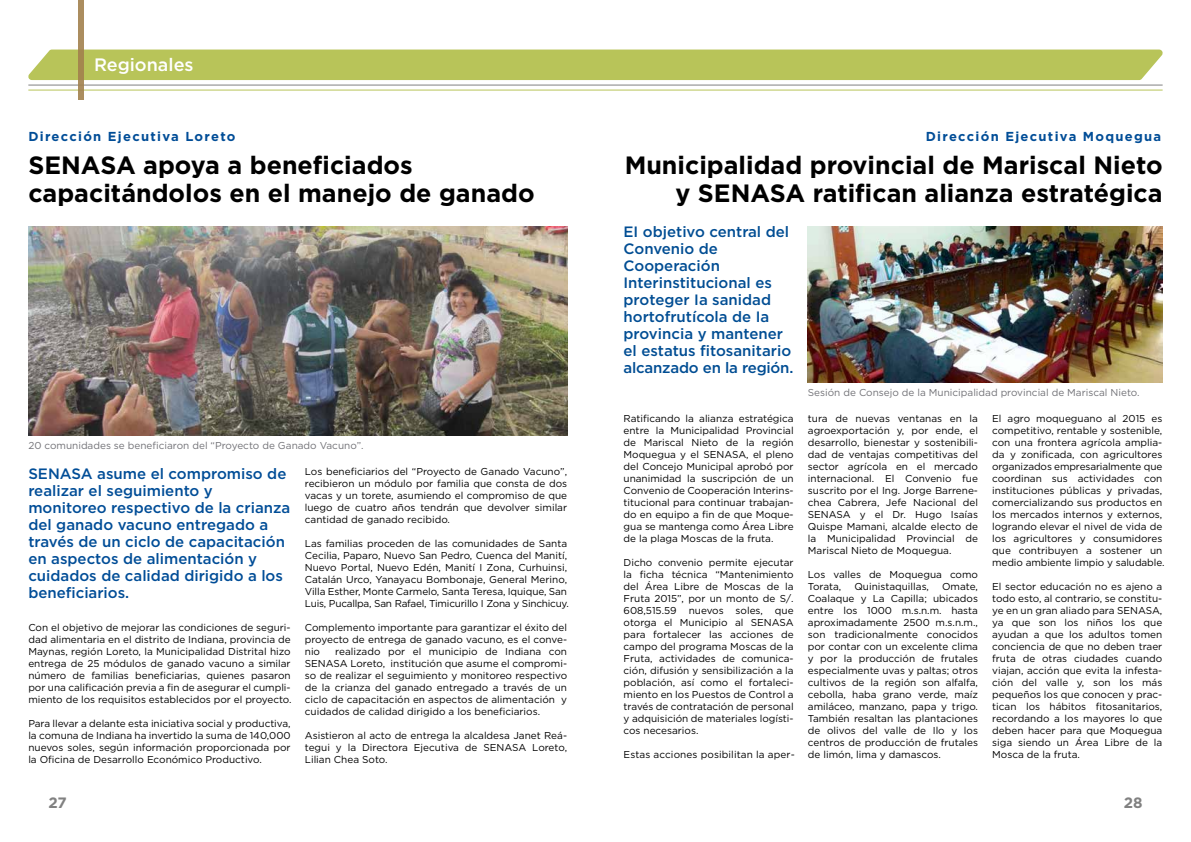
<style>
.page{position:relative;width:1191px;height:842px;background:#fff}
.page>*{position:absolute;margin:0;border:0;box-sizing:border-box;transform-origin:0 0}
.t1{font:700 25px/28px "Gotham";color:#000}
.t2{font:500 18px "Gotham";color:#fff}
.t3{font:500 15px/17px "Gotham";color:#004d97}
.t4{font:500 15px/17px "Gotham";color:#004d93}
.t5{font:700 15px "Gotham";color:#818181}
.t6{font:700 13px "Gotham";letter-spacing:.1em;color:#004d97}
.t7{font:10px/12px "Gotham";color:#000;text-align:justify}
.t8{font:10px "Gotham";color:#717176}
</style>
<div class="page">
<hr style="left:28px;top:85px;width:1134px;height:1px;background:#818181">
<hr style="left:28px;top:90px;width:1134px;height:1px;background:#b8c459">
<div style="left:28px;top:50px;width:1134px;height:30px;background:#b8c459"></div>
<svg style="left:78px;top:0;width:6px;height:99px"></svg>
<img style="left:28px;top:226px;width:539px;height:209px">
<img style="left:808px;top:226px;width:354px;height:156px">
<h2 class="t2" style="left:94px;top:53px;width:101px">Regionales</h2>
<h3 class="t6" style="left:28px;top:128px;width:209px">Dirección Ejecutiva Loreto</h3>
<h1 class="t1" style="left:28px;top:151px;width:508px">SENASA apoya a beneficiados capacitándolos en el manejo de ganado</h1>
<p class="t8" style="left:28px;top:439px;width:337px">20 comunidades se beneficiaron del “Proyecto de Ganado Vacuno”.</p>
<h3 class="t3" style="left:28px;top:465px;width:263px">SENASA asume el compromiso de realizar el seguimiento y monitoreo respectivo de la crianza del ganado vacuno entregado a través de un ciclo de capacitación en aspectos de alimentación y cuidados de calidad dirigido a los beneficiarios.</h3>
<p class="t7" style="left:28px;top:622px;width:265px">Con el objetivo de mejorar las condiciones de seguri&shy;dad alimentaria en el distrito de Indiana, provincia de Maynas, región Loreto, la Municipalidad Distrital hizo entrega de 25 módulos de ganado vacuno a similar número de familias beneficiarias, quienes pasaron por una calificación previa a fin de asegurar el cumpli&shy;miento de los requisitos establecidos por el proyecto.</p>
<p class="t7" style="left:28px;top:718px;width:264px">Para llevar a delante esta iniciativa social y productiva, la comuna de Indiana ha invertido la suma de 140,000 nuevos soles, según información proporcionada por la Oficina de Desarrollo Económico Productivo.</p>
<p class="t7" style="left:305px;top:466px;width:264px">Los beneficiarios del “Proyecto de Ganado Vacuno”, recibieron un módulo por familia que consta de dos vacas y un torete, asumiendo el compromiso de que luego de cuatro años tendrán que devolver similar cantidad de ganado recibido.</p>
<p class="t7" style="left:305px;top:538px;width:265px;text-align:left">Las familias proceden de las comunidades de Santa Cecilia, Paparo, Nuevo San Pedro, Cuenca del Manití, Nuevo Portal, Nuevo Edén, Manití I Zona, Curhuinsi, Catalán Urco, Yanayacu Bombonaje, General Merino, Villa Esther, Monte Carmelo, Santa Teresa, Iquique, San Luis, Pucallpa, San Rafael, Timicurillo I Zona y Sinchicuy.</p>
<p class="t7" style="left:305px;top:622px;width:264px">Complemento importante para garantizar el éxito del proyecto de entrega de ganado vacuno, es el conve&shy;nio</p>
<p class="t7" style="left:305px;top:646px;width:264px;text-indent:30px">realizado por el municipio de Indiana con SENASA Loreto, institución que asume el compromi&shy;so de realizar el seguimiento y monitoreo respectivo de la crianza del ganado entregado a través de un ciclo de capacitación en aspectos de alimentación y cuidados de calidad dirigido a los beneficiarios.</p>
<p class="t7" style="left:305px;top:730px;width:264px">Asistieron al acto de entrega la alcaldesa Janet Reá&shy;tegui y la Directora Ejecutiva de SENASA Loreto, Lilian Chea Soto.</p>
<h3 class="t6" style="left:925px;top:128px;width:237px">Dirección Ejecutiva Moquegua</h3>
<h1 class="t1" style="left:624px;top:151px;width:539px;text-align:right">Municipalidad provincial de Mariscal Nieto y SENASA ratifican alianza estratégica</h1>
<h3 class="t4" style="left:623px;top:223px;width:171px">EI objetivo central del<br>Convenio de<br>Cooperación<br>Interinstitucional es proteger Ia sanidad hortofrutícola de Ia provincia y mantener el estatus fitosanitario alcanzado en la región.</h3>
<p class="t8" style="left:808px;top:386px;width:333px">Sesión de Consejo de la Municipalidad provincial de Mariscal Nieto.</p>
<p class="t7" style="left:623px;top:413px;width:172px">Ratificando la alianza estratégica entre la Municipalidad Provincial de Mariscal Nieto de la región Moquegua y el SENASA, el pleno del Concejo Municipal aprobó por unanimidad la suscripción de un Convenio de Cooperación Interins&shy;titucional para continuar trabajan&shy;do en equipo a fin de que Moque&shy;gua se mantenga como Área Libre de la plaga Moscas de la fruta.</p>
<p class="t7" style="left:623px;top:557px;width:172px">Dicho convenio permite ejecutar la ficha técnica “Mantenimiento del Área Libre de Moscas de la Fruta 2015”, por un monto de S/.<br>608,515.59 nuevos soles, que otorga el Municipio al SENASA para fortalecer las acciones de campo del programa Moscas de la Fruta, actividades de comunica&shy;ción, difusión y sensibilización a la población, así como el fortaleci&shy;miento en los Puestos de Control a través de contratación de personal y adquisición de materiales logísti&shy;cos necesarios.</p>
<p class="t7" style="left:623px;top:749px;width:173px">Estas acciones posibilitan la aper-</p>
<p class="t7" style="left:808px;top:413px;width:172px">tura de nuevas ventanas en la agroexportación y, por ende, el desarrollo, bienestar y sostenibili&shy;dad de ventajas competitivas del sector agrícola en el mercado internacional. El Convenio fue suscrito por el Ing. Jorge Barrene&shy;chea Cabrera, Jefe Nacional del SENASA y el Dr. Hugo Isaías Quispe Mamani, alcalde electo de la Municipalidad Provincial de Mariscal Nieto de Moquegua.</p>
<p class="t7" style="left:808px;top:569px;width:172px">Los valles de Moquegua como<br>Torata,</p>
<p class="t7" style="left:992px;top:413px;width:174px;text-align:left">El agro moqueguano al 2015 es competitivo, rentable y sostenible, con una frontera agrícola amplia&shy;da y zonificada, con agricultores organizados empresarialmente que coordinan sus actividades con instituciones públicas y privadas, comercializando sus productos en los mercados internos y externos, logrando elevar el nivel de vida de los agricultores y consumidores que contribuyen a sostener un medio ambiente limpio y saludable.</p>
<p class="t7" style="left:992px;top:581px;width:172px">El sector educación no es ajeno a todo esto, al contrario, se constitu&shy;ye en un gran aliado para SENASA, ya que son los niños los que ayudan a que los adultos tomen conciencia de que no deben traer fruta de otras ciudades cuando viajan, acción que evita la infesta&shy;ción del valle y, son los más pequeños los que conocen y prac&shy;tican los hábitos fitosanitarios, recordando a los mayores lo que deben hacer para que Moquegua siga siendo un Área Libre de la Mosca de la fruta.</p>
<p class="t7" style="left:854px;top:581px;width:76px">Quinistaquillas,</p>
<p class="t7" style="left:808px;top:581px;width:172px;text-indent:134px">Omate, Coalaque y La Capilla; ubicados entre los 1000 m.s.n.m. hasta aproximadamente 2500 m.s.n.m., son tradicionalmente conocidos por contar con un excelente clima y por la producción de frutales especialmente uvas y paltas; otros cultivos de la región son alfalfa, cebolla, haba grano verde, maíz amiláceo, manzano, papa y trigo.<br>También resaltan las plantaciones de olivos del valle de Ilo y los centros de producción de frutales de limón, lima y damascos.</p>
<h3 class="t5" style="left:48px;top:792px;width:20px">27</h3>
<h3 class="t5" style="left:1123px;top:792px;width:20px">28</h3>
</div>
